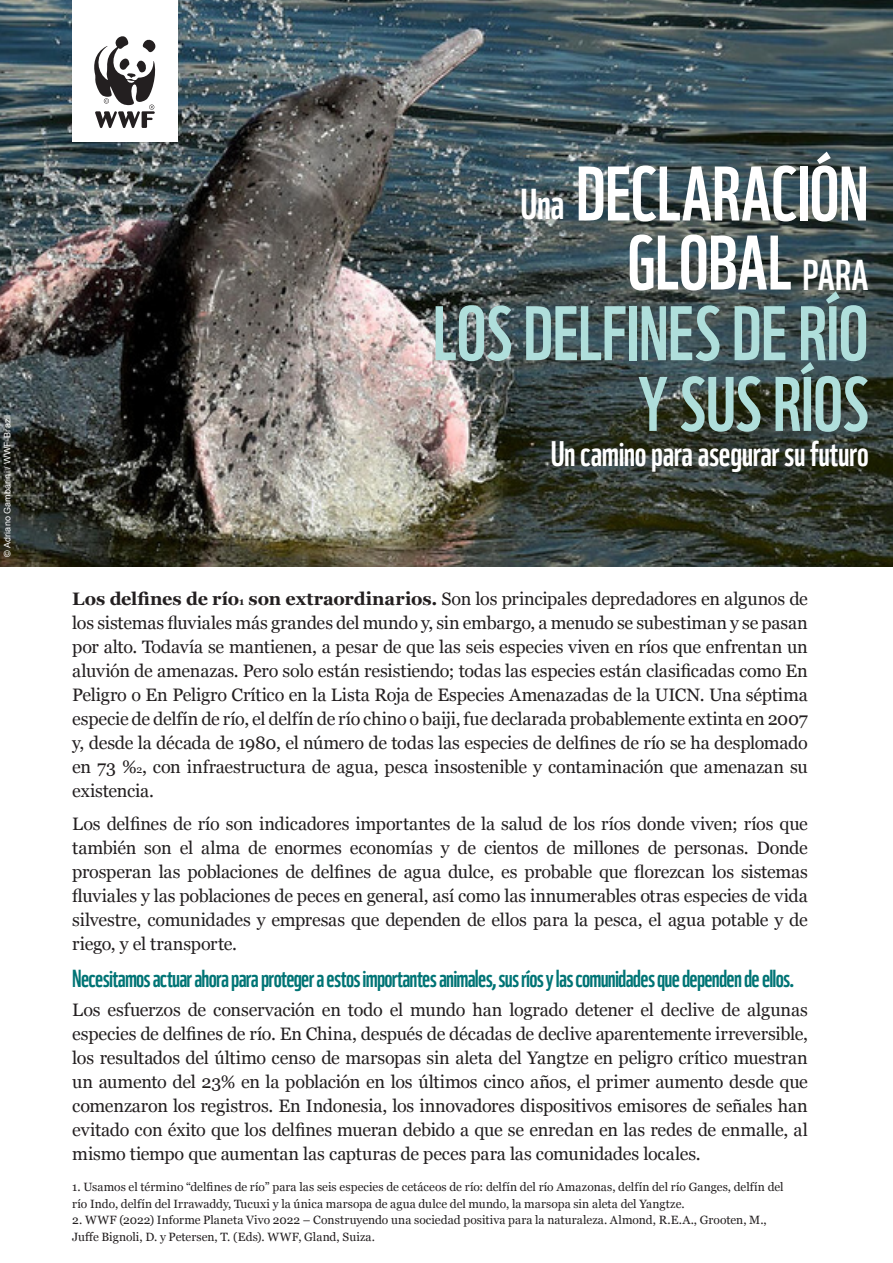
<style>
.page{position:relative;width:893px;height:1263px;background:#fff}
.page>*{position:absolute;margin:0;border:0;box-sizing:border-box;transform-origin:0 0}
.A4_Body_text{font:75px "WWF";letter-spacing:-.01em;color:#afdedb}
.A4_Body_text-2{font:75px/69px "WWF";letter-spacing:-.005em;color:#fff;text-align:right}
.A4_Body_text-3{font:42px "WWF";color:#fff}
.A4_Body_text-4{font:34.5px "WWF";letter-spacing:-.01em;color:#fff}
.A4_Body_text-5{font:24px "WWF";letter-spacing:-.035em;color:#007475}
.A4_Body_text-6{font:18px/24px "Georgia";letter-spacing:-.01em;color:#231f20;text-align:justify}
.A4_Body_text-7{font:12px/16.8px "Georgia";letter-spacing:.005em;color:#231f20}
.A4_Body_text-8{font:9px "Arial";letter-spacing:.01em;color:#fff}
.s1{font-size:42px}
.s2{font-weight:700}
.s3{font-weight:700;font-size:10.5px}
.s4{font-size:10.5px}
</style>
<div class="page">
<img style="left:0;top:0;width:893px;height:566px">
<div style="left:72px;top:0;width:105px;height:141px;background:#fff"></div>
<svg style="left:94px;top:36px;width:62px;height:92px"></svg>
<p class="A4_Body_text-8" style="left:2px;top:557px;width:144px;rotate:-90deg">© Adriano Gambarini / WWF-Brazil</p>
<p class="A4_Body_text-2" style="left:576px;top:152px;width:294px">DECLARACIÓN<br>GLOBAL <span class="s1">PARA</span></p>
<p class="A4_Body_text-3" style="left:521px;top:171px;width:45px">Una</p>
<p class="A4_Body_text" style="left:433px;top:275px;width:437px">LOS DELFINES DE RÍO</p>
<p class="A4_Body_text" style="left:638px;top:345px;width:232px">Y SUS RÍOS</p>
<p class="A4_Body_text-4" style="left:551px;top:427px;width:319px">Un camino para asegurar su futuro</p>
<p class="A4_Body_text-6" style="left:72px;top:586px;width:737px"><span class="s2">Los delfines de río</span><span class="s3">1</span> <span class="s2">son extraordinarios.</span> Son los principales depredadores en algunos de los sistemas fluviales más grandes del mundo y, sin embargo, a menudo se subestiman y se pasan por alto. Todavía se mantienen, a pesar de que las seis especies viven en ríos que enfrentan un aluvión de amenazas. Pero solo están resistiendo; todas las especies están clasificadas como En Peligro o En Peligro Crítico en la Lista Roja de Especies Amenazadas de la UICN. Una séptima especie de delfín de río, el delfín de río chino o baiji, fue declarada probablemente extinta en 2007 y, desde la década de 1980, el número de todas las especies de delfines de río se ha desplomado en 73 %<span class="s4">2</span>, con infraestructura de agua, pesca insostenible y contaminación que amenazan su existencia.</p>
<p class="A4_Body_text-6" style="left:72px;top:811px;width:737px">Los delfines de río son indicadores importantes de la salud de los ríos donde viven; ríos que también son el alma de enormes economías y de cientos de millones de personas. Donde prosperan las poblaciones de delfines de agua dulce, es probable que florezcan los sistemas fluviales y las poblaciones de peces en general, así como las innumerables otras especies de vida silvestre, comunidades y empresas que dependen de ellos para la pesca, el agua potable y de riego, y el transporte.</p>
<p class="A4_Body_text-5" style="left:72px;top:960px;width:724px">Necesitamos actuar ahora para proteger a estos importantes animales, sus ríos y las comunidades que dependen de ellos.</p>
<p class="A4_Body_text-6" style="left:72px;top:997px;width:737px">Los esfuerzos de conservación en todo el mundo han logrado detener el declive de algunas especies de delfines de río. En China, después de décadas de declive aparentemente irreversible, los resultados del último censo de marsopas sin aleta del Yangtze en peligro crítico muestran un aumento del 23% en la población en los últimos cinco años, el primer aumento desde que comenzaron los registros. En Indonesia, los innovadores dispositivos emisores de señales han evitado con éxito que los delfines mueran debido a que se enredan en las redes de enmalle, al mismo tiempo que aumentan las capturas de peces para las comunidades locales.</p>
<p class="A4_Body_text-7" style="left:72px;top:1177px;width:713px">1. Usamos el término “delfines de río” para las seis especies de cetáceos de río: delfín del río Amazonas, delfín del río Ganges, delfín del río Indo, delfín del Irrawaddy, Tucuxi y la única marsopa de agua dulce del mundo, la marsopa sin aleta del Yangtze.</p>
<p class="A4_Body_text-7" style="left:72px;top:1211px;width:696px">2. WWF (2022) Informe Planeta Vivo 2022 – Construyendo una sociedad positiva para la naturaleza. Almond, R.E.A., Grooten, M.,<br>Juffe Bignoli, D. y Petersen, T. (Eds). WWF, Gland, Suiza.</p>
</div>
